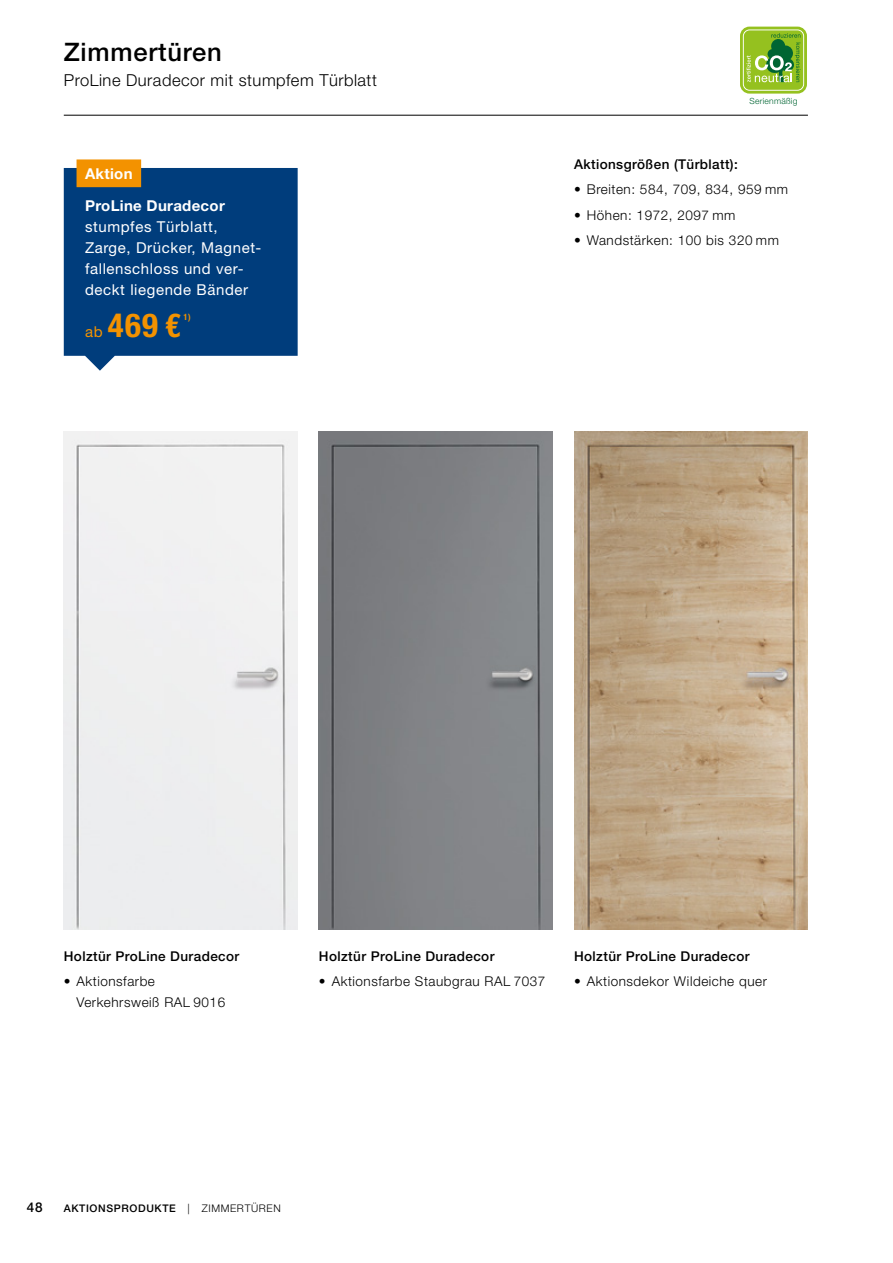
<style>
.page{position:relative;width:893px;height:1263px;background:#fff}
.page>*{position:absolute;margin:0;border:0;box-sizing:border-box;transform-origin:0 0}
.t1{font:700 condensed 33px "Hoermann Helvetica Neue";color:#f39200}
.t2{font:500 25.5px "Hoermann Helvetica Neue";letter-spacing:.03em;color:#000}
.t3{font:300 16.5px "Hoermann Helvetica Neue";letter-spacing:.03em;color:#000}
.t4{font:15px/21px "Hoermann Helvetica Neue Rm";letter-spacing:.04em;color:#fff}
.t5{font:700 15px/32px "Hoermann Helvetica Neue";letter-spacing:.02em;color:#fff}
.t6{font:300 13.5px/21px "Hoermann Helvetica Neue";letter-spacing:.04em;color:#000}
.t7{font:500 13.5px "Hoermann Helvetica Neue";letter-spacing:.03em;color:#000}
.t8{font:500 10.5px "Hoermann Helvetica Neue";letter-spacing:.06em;color:#000}
.t9{font:700 condensed 8.7px "Hoermann Helvetica Neue";color:#f39200}
.t10{font:300 8.55px "Hoermann Helvetica Neue";letter-spacing:.03em;color:#006533}
.s1{font-family:"Hoermann Helvetica Neue Rm";font-weight:400;font-stretch:normal;font-size:15px}
.s2{font-weight:300}
</style>
<div class="page">
<div style="left:64px;top:431px;width:234px;height:499px;background:#efefef"></div>
<img style="left:319px;top:431px;width:234px;height:499px">
<img style="left:574px;top:431px;width:234px;height:499px">
<svg style="left:64px;top:168px;width:234px;height:203px;background:#124b85"></svg>
<div style="left:77px;top:159px;width:64px;height:28px;background:#f39200"></div>
<div style="left:741px;top:28px;width:64px;height:64px;background:#95c11f;border-radius:8px"></div>
<div style="left:739px;top:26px;width:69px;height:69px;border:5px solid #fff;border-radius:8px"></div>
<div style="left:740px;top:27px;width:67px;height:67px;border:3px solid #95c11f;border-radius:8px"></div>
<svg style="left:746px;top:33px;width:55px;height:49px"></svg>
<hr style="left:64px;top:115px;width:744px;height:1px;background:#000">
<h2 class="t2" style="left:64px;top:34px;width:159px">Zimmertüren</h2>
<p class="t3" style="left:64px;top:69px;width:315px">ProLine Duradecor mit stumpfem Türblatt</p>
<p class="t5" style="left:85px;top:156px;width:141px">Aktion<br>ProLine Duradecor</p>
<p class="t4" style="left:85px;top:215px;width:176px">stumpfes Türblatt,<br>Zarge, Drücker, Magnet&shy;fallenschloss und ver&shy;deckt liegende Bänder</p>
<h1 class="t1" style="left:85px;top:302px;width:97px"><span class="s1">ab</span> 469 €</h1>
<p class="t9" style="left:183px;top:311px;width:9px">1)</p>
<p class="t10" style="left:749px;top:95px;width:49px">Serienmäßig</p>
<p class="t7" style="left:574px;top:155px;width:165px">Aktionsgrößen (Türblatt):</p>
<p class="t6" style="left:574px;top:178px;width:216px">• Breiten: 584, 709, 834, 959 mm</p>
<p class="t6" style="left:574px;top:203px;width:163px">• Höhen: 1972, 2097 mm</p>
<p class="t6" style="left:574px;top:229px;width:206px">• Wandstärken: 100 bis 320 mm</p>
<p class="t7" style="left:64px;top:946px;width:177px">Holztür ProLine Duradecor</p>
<p class="t6" style="left:77px;top:969px;width:150px;text-indent:-13px">• Aktionsfarbe<br>Verkehrsweiß RAL 9016</p>
<p class="t7" style="left:319px;top:946px;width:177px">Holztür ProLine Duradecor</p>
<p class="t6" style="left:319px;top:969px;width:228px">• Aktionsfarbe Staubgrau RAL 7037</p>
<p class="t7" style="left:574px;top:946px;width:177px">Holztür ProLine Duradecor</p>
<p class="t6" style="left:574px;top:969px;width:194px">• Aktionsdekor Wildeiche quer</p>
<p class="t7" style="left:27px;top:1198px;width:17px">48</p>
<p class="t8" style="left:64px;top:1201px;width:219px">AKTIONSPRODUKTE <span class="s2">| ZIMMERTÜREN</span></p>
</div>
